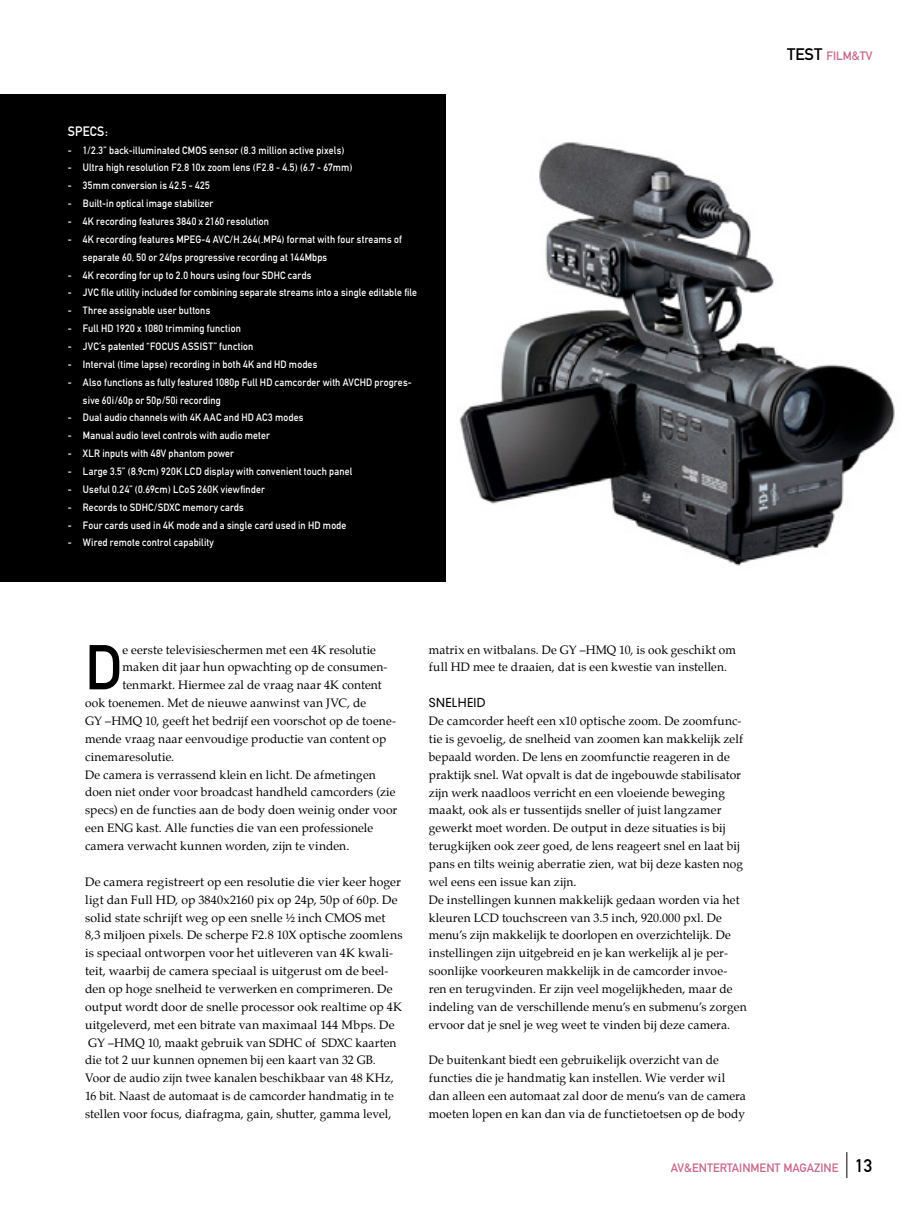
<style>
.page{position:relative;width:915px;height:1212px;background:#fff}
.page>*{position:absolute;margin:0;border:0;box-sizing:border-box;transform-origin:0 0}
.t1{font:62.1px "DIN Mittelschrift";color:#000;scale:.95 1}
.t2{font:13.5px "DIN Mittelschrift";color:#fff;scale:.92 1}
.t3{font:12px/17.9px "Palatino";letter-spacing:.01em;color:#000}
.t4{font:12px "DIN Mittelschrift";color:#c9668a}
.t5{font:300 12px "DIN Neuzeit Grotesk";color:#000}
.t6{font:10.5px/17.9px "DIN Mittelschrift";letter-spacing:.02em;color:#fff;scale:.92 1}
.s1{font-size:16.5px;color:#000}
.s2{font-size:18px;color:#000}
</style>
<div class="page">
<img style="left:459px;top:142px;width:436px;height:424px">
<div style="left:0;top:94px;width:446px;height:488px;background:#000"></div>
<svg style="left:846px;top:1152px;width:1px;height:26px"></svg>
<p class="t2" style="left:68px;top:123px;width:45px">Specs:</p>
<p class="t6" style="left:68px;top:141px;width:302px">- 1/2.3” back-illuminated CM OS sensor (8.3 million active pixels)</p>
<p class="t6" style="left:68px;top:159px;width:310px">- Ultra high resolution F2.8 10x zoom lens (F2.8 - 4.5) (6.7 - 67mm)</p>
<p class="t6" style="left:68px;top:177px;width:156px">- 35mm conversion is 42.5 - 425</p>
<p class="t6" style="left:68px;top:195px;width:160px">- Built-in optical image stabilizer</p>
<p class="t6" style="left:68px;top:212px;width:220px">- 4K recording features 3840 x 2160 resolution</p>
<p class="t6" style="left:83px;top:230px;width:348px;text-indent:-15px">- 4K recording features MPEG-4 AVC/H.264(.MP4) format with four streams of separate 60, 50 or 24fps progressive recording at 144Mbps</p>
<p class="t6" style="left:68px;top:266px;width:266px">- 4K recording for up to 2.0 hours using four SDHC cards</p>
<p class="t6" style="left:68px;top:284px;width:381px">- JVC file utility included for combining separate streams into a single editable file</p>
<p class="t6" style="left:68px;top:302px;width:156px">- Three assignable user buttons</p>
<p class="t6" style="left:68px;top:320px;width:189px">- Full HD 1920 x 1080 trimming function</p>
<p class="t6" style="left:68px;top:337px;width:203px">- JVC’s patented “FOCUS ASSIST” function</p>
<p class="t6" style="left:68px;top:355px;width:272px">- I nterval (time lapse) recording in both 4K and HD modes</p>
<p class="t6" style="left:83px;top:373px;width:359px;text-indent:-15px">- Also functions as fully featured 1080p Full HD camcorder with AVCHD progres&shy;sive 60i/60p or 50p/50i recording</p>
<p class="t6" style="left:68px;top:409px;width:257px">- Dual audio channels with 4K AAC and HD AC3 modes</p>
<p class="t6" style="left:68px;top:427px;width:221px">- Manual audio level controls with audio meter</p>
<p class="t6" style="left:68px;top:445px;width:182px">- XLR inputs with 48V phantom power</p>
<p class="t6" style="left:68px;top:462px;width:310px">- Large 3.5” (8.9cm) 920K LCD display with convenient touch panel</p>
<p class="t6" style="left:68px;top:480px;width:216px">- Useful 0.24” (0.69cm) LCoS 260K viewfinder</p>
<p class="t6" style="left:68px;top:498px;width:193px">- Records to SDHC/SDXC memory cards</p>
<p class="t6" style="left:68px;top:516px;width:304px">- Four cards used in 4K mode and a single card used in HD mode</p>
<p class="t6" style="left:68px;top:534px;width:160px">- Wired remote control capability</p>
<p class="t4" style="left:786px;top:49px;width:85px"><span class="s1">Test</span> film&amp;tv</p>
<h1 class="t1" style="left:85px;top:631px;width:41px">D</h1>
<p class="t3" style="left:122px;top:640px;width:255px">e eerste televisieschermen met een 4K resolutie</p>
<p class="t3" style="left:122px;top:658px;width:266px">maken dit jaar hun opwachting op de consumen-</p>
<p class="t3" style="left:122px;top:676px;width:261px">tenmarkt. Hiermee zal de vraag naar 4K content</p>
<p class="t3" style="left:85px;top:694px;width:282px">ook toenemen. Met de nieuwe aanwinst van JVC, de</p>
<p class="t3" style="left:85px;top:712px;width:312px">GY –HMQ 10, geeft het bedrijf een voorschot op de toene-</p>
<p class="t3" style="left:85px;top:730px;width:303px">mende vraag naar eenvoudige productie van content op</p>
<p class="t3" style="left:85px;top:748px;width:91px">cinemaresolutie.</p>
<p class="t3" style="left:85px;top:765px;width:292px">De camera is verrassend klein en licht. De afmetingen</p>
<p class="t3" style="left:85px;top:783px;width:312px">doen niet onder voor broadcast handheld camcorders (zie</p>
<p class="t3" style="left:85px;top:801px;width:313px">specs) en de functies aan de body doen weinig onder voor</p>
<p class="t3" style="left:85px;top:819px;width:289px">een ENG kast. Alle functies die van een professionele</p>
<p class="t3" style="left:85px;top:837px;width:266px">camera verwacht kunnen worden, zijn te vinden.</p>
<p class="t3" style="left:85px;top:873px;width:319px">De camera registreert op een resolutie die vier keer hoger ligt dan Full HD, op 3840x2160 pix op 24p, 50p of 60p. De solid state schrijft weg op een snelle ½ inch CMOS met 8,3 miljoen pixels. De scherpe F2.8 10X optische zoomlens is speciaal ontworpen voor het uitleveren van 4K kwali&shy;teit, waarbij de camera speciaal is uitgerust om de beel&shy;den op hoge snelheid te verwerken en comprimeren. De output wordt door de snelle processor ook realtime op 4K uitgeleverd, met een bitrate van maximaal 144 Mbps. De GY –HMQ 10, maakt gebruik van SDHC of SDXC kaarten die tot 2 uur kunnen opnemen bij een kaart van 32 GB.<br>Voor de audio zijn twee kanalen beschikbaar van 48 KHz, 16 bit. Naast de automaat is de camcorder handmatig in te stellen voor focus, diafragma, gain, shutter, gamma level,</p>
<p class="t3" style="left:428px;top:640px;width:308px">matrix en witbalans. De GY –HMQ 10, is ook geschikt om full HD mee te draaien, dat is een kwestie van instellen.</p>
<p class="t5" style="left:428px;top:696px;width:9px">SNE</p>
<p class="t5" style="left:452px;top:696px;width:22px">LHEID</p>
<p class="t3" style="left:428px;top:712px;width:319px">De camcorder heeft een x10 optische zoom. De zoomfunc&shy;tie is gevoelig, de snelheid van zoomen kan makkelijk zelf bepaald worden. De lens en zoomfunctie reageren in de praktijk snel. Wat opvalt is dat de ingebouwde stabilisator zijn werk naadloos verricht en een vloeiende beweging maakt, ook als er tussentijds sneller of juist langzamer gewerkt moet worden. De output in deze situaties is bij terugkijken ook zeer goed, de lens reageert snel en laat bij pans en tilts weinig aberratie zien, wat bij deze kasten nog wel eens een issue kan zijn.<br>De instellingen kunnen makkelijk gedaan worden via het kleuren LCD touchscreen van 3.5 inch, 920.000 pxl. De menu’s zijn makkelijk te doorlopen en overzichtelijk. De instellingen zijn uitgebreid en je kan werkelijk al je per&shy;soonlijke voorkeuren makkelijk in de camcorder invoe&shy;ren en terugvinden. Er zijn veel mogelijkheden, maar de indeling van de verschillende menu’s en submenu’s zorgen ervoor dat je snel je weg weet te vinden bij deze camera.</p>
<p class="t3" style="left:428px;top:1051px;width:318px">De buitenkant biedt een gebruikelijk overzicht van de functies die je handmatig kan instellen. Wie verder wil dan alleen een automaat zal door de menu’s van de camera moeten lopen en kan dan via de functietoetsen op de body</p>
<p class="t4" style="left:670px;top:1161px;width:203px">AV&amp;Entertainment magazine <span class="s2">13</span></p>
</div>
